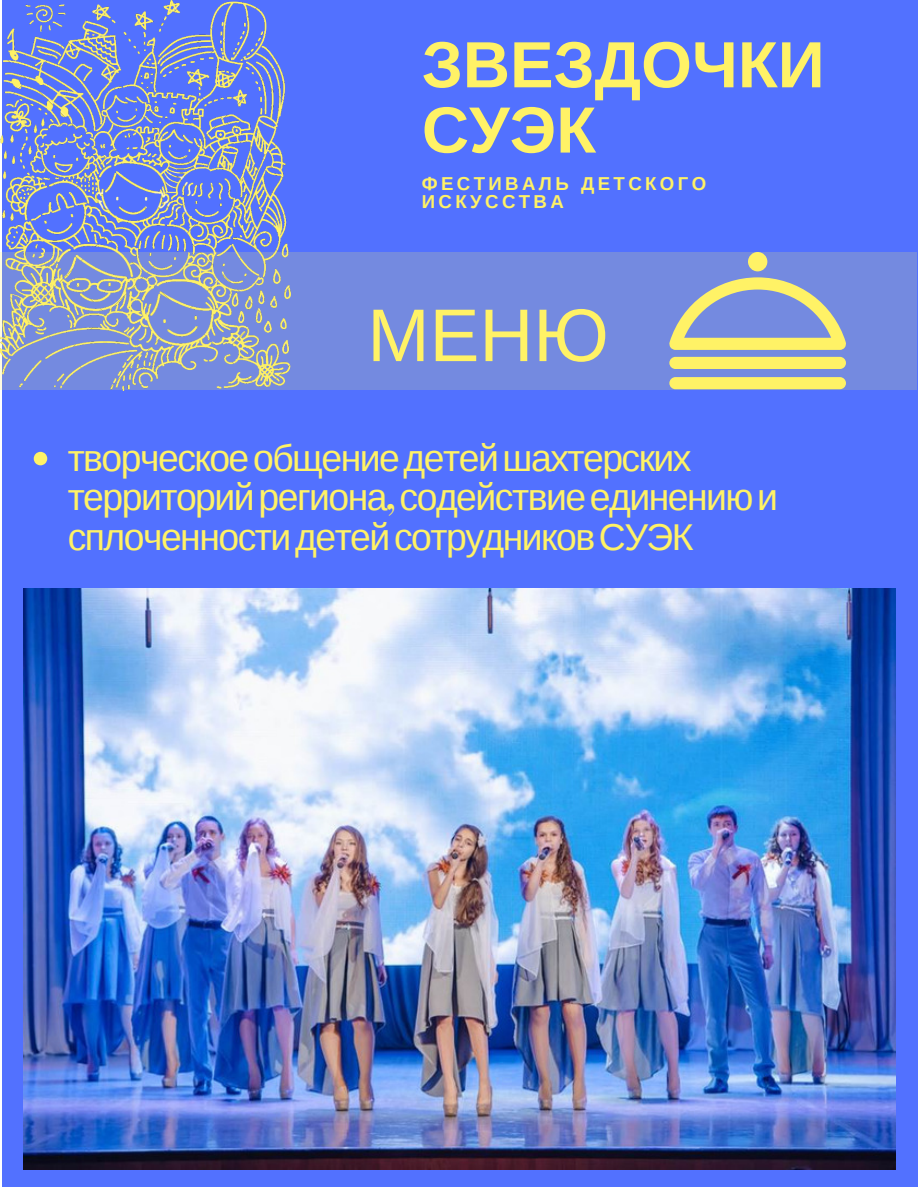
<style>
.page{position:relative;width:918px;height:1188px;background:#fff}
.page>*{position:absolute;margin:0;border:0;box-sizing:border-box;transform-origin:0 0}
.t1{font:74.7px "Liberation Sans";color:#fff266}
.t2{font:700 65.4px/65.2px "Liberation Sans";color:#fff266}
.t3{font:37.35px/39.3px "Liberation Sans";letter-spacing:-.04em;color:#fff266}
.t4{font:700 18.75px/18px "Liberation Sans";letter-spacing:.18em;color:#fff266}
.s1{font-family:"Abril Fatface"}
</style>
<div class="page">
<div style="left:2px;top:0;width:916px;height:1187px;background:#5271ff"></div>
<img style="left:0;top:0;width:290px;height:390px">
<svg style="left:0;top:252px;width:917px;height:137px;background:#7f92d4"></svg>
<svg style="left:34px;top:452px;width:13px;height:13px"></svg>
<img style="left:24px;top:588px;width:872px;height:582px">
<svg style="left:669px;top:277px;width:177px;height:73px;background:#a5afb4"></svg>
<div style="left:669px;top:357px;width:177px;height:12px;background:#fff266;border-radius:6px"></div>
<div style="left:669px;top:377px;width:177px;height:12px;background:#fff266;border-radius:6px"></div>
<div style="left:748px;top:252px;width:19px;height:19px;background:#fff266;border-radius:50%"></div>
<h2 class="t2" style="left:422px;top:32px;width:404px">ЗВЕЗДОЧКИ<br>СУЭК</h2>
<p class="t4" style="left:422px;top:175px;width:286px">ФЕСТИВАЛЬ ДЕТСКОГО<br>ИСКУССТВА</p>
<h1 class="t1" style="left:367px;top:294px;width:243px">МЕНЮ</h1>
<p class="t3" style="left:68px;top:438px;width:712px">творческоеобщениедетейшахтерских территорийрегиона<span class="s1">,</span>содействиеединениюи сплоченностидетейсотрудниковСУЭК</p>
</div>
